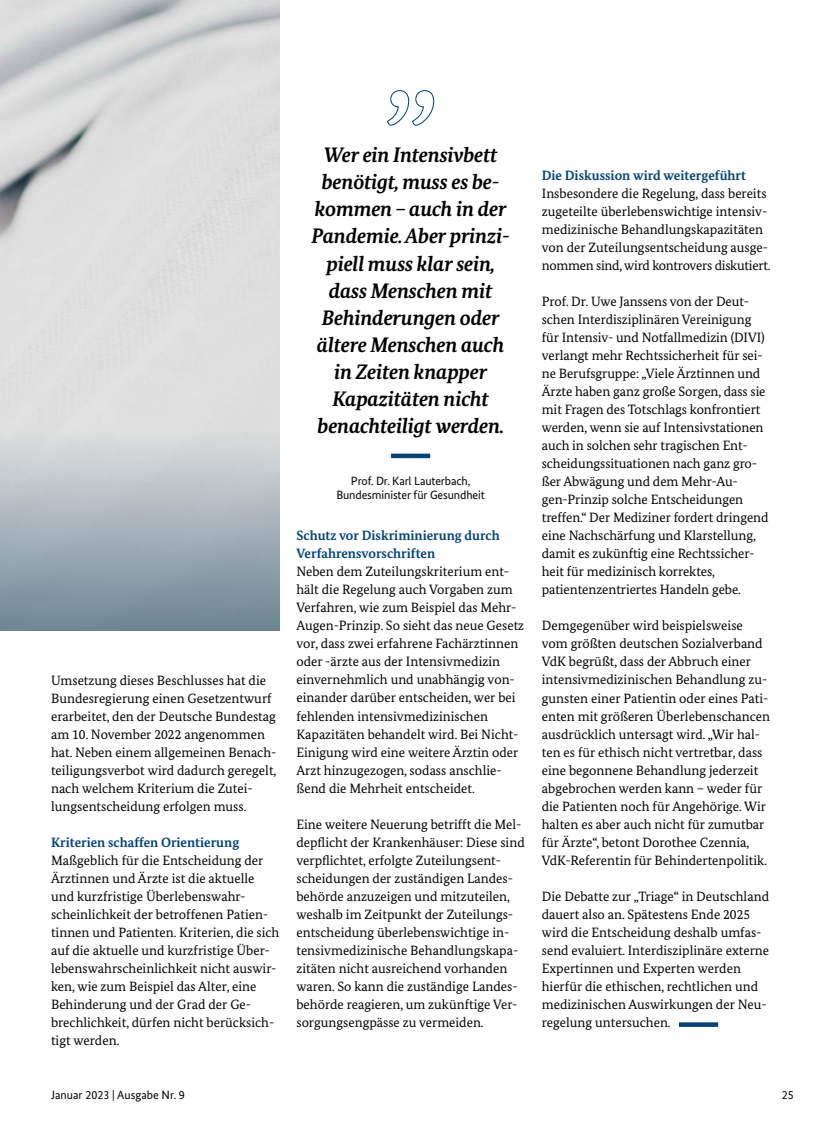
<style>
.page{position:relative;width:834px;height:1132px;background:#fff}
.page>*{position:absolute;margin:0;border:0;box-sizing:border-box;transform-origin:0 0}
.t1{font:italic 700 21px/27px "Bundes Serif";letter-spacing:-.01em;color:#000;text-align:center}
.t2{font:13.5px/18px "Bundes Serif";color:#000}
.t3{font:700 13.5px/18px "Bundes Serif";color:#004377}
.t4{font:12px/13.5px "Bundes Sans";letter-spacing:-.01em;color:#000;text-align:center}
</style>
<div class="page">
<img style="left:0;top:0;width:279px;height:430px">
<div style="left:391px;top:453px;width:39px;height:5px;background:#004377"></div>
<svg style="left:387px;top:90px;width:48px;height:35px"></svg>
<svg style="left:679px;top:1022px;width:39px;height:4px"></svg>
<div style="left:0;top:430px;width:279px;height:200px;background:linear-gradient(to bottom,#dfdfdf,#6d8694)"></div>
<p class="t2" style="left:51px;top:670px;width:227px">Umsetzung dieses Beschlusses hat die Bundesregierung einen Gesetzentwurf erarbeitet, den der Deutsche Bundestag am 10. November 2022 angenommen hat. Neben einem allgemeinen Benach&shy;teiligungsverbot wird dadurch geregelt, nach welchem Kriterium die Zutei&shy;lungsentscheidung erfolgen muss.</p>
<h4 class="t3" style="left:51px;top:832px;width:190px">Kriterien schaffen Orientierung</h4>
<p class="t2" style="left:51px;top:850px;width:230px">Maßgeblich für die Entscheidung der Ärztinnen und Ärzte ist die aktuelle und kurzfristige Überlebenswahr&shy;scheinlichkeit der betroffenen Patien&shy;tinnen und Patienten. Kriterien, die sich auf die aktuelle und kurzfristige Über&shy;lebenswahrscheinlichkeit nicht auswir&shy;ken, wie zum Beispiel das Alter, eine Behinderung und der Grad der Ge&shy;brechlichkeit, dürfen nicht berücksich&shy;tigt werden.</p>
<p class="t1" style="left:311px;top:141px;width:200px">Wer ein Intensivbett benötigt, muss es be&shy;kommen – auch in der<br>Pandemie. Aber prinzi&shy;piell muss klar sein, dass Menschen mit<br>Behinderungen oder ältere Menschen auch in Zeiten knapper<br>Kapazitäten nicht benachteiligt werden.</p>
<p class="t4" style="left:336px;top:474px;width:150px">Prof. Dr. Karl Lauterbach,<br>Bundesminister für Gesundheit</p>
<h4 class="t3" style="left:296px;top:526px;width:205px">Schutz vor Diskriminierung durch<br>Verfahrensvorschriften</h4>
<p class="t2" style="left:296px;top:562px;width:229px">Neben dem Zuteilungskriterium ent&shy;hält die Regelung auch Vorgaben zum Verfahren, wie zum Beispiel das Mehr-Augen-Prinzip. So sieht das neue Gesetz vor, dass zwei erfahrene Fachärztinnen oder -ärzte aus der Intensivmedizin einvernehmlich und unabhängig von&shy;einander darüber entscheiden, wer bei fehlenden intensivmedizinischen Kapazitäten behandelt wird. Bei Nicht-Einigung wird eine weitere Ärztin oder Arzt hinzugezogen, sodass anschlie&shy;ßend die Mehrheit entscheidet.</p>
<p class="t2" style="left:296px;top:814px;width:230px">Eine weitere Neuerung betrifft die Mel&shy;depflicht der Krankenhäuser: Diese sind verpflichtet, erfolgte Zuteilungsent&shy;scheidungen der zuständigen Landes&shy;behörde anzuzeigen und mitzuteilen, weshalb im Zeitpunkt der Zuteilungs&shy;entscheidung überlebenswichtige in&shy;tensivmedizinische Behandlungskapa&shy;zitäten nicht ausreichend vorhanden waren. So kann die zuständige Landes&shy;behörde reagieren, um zukünftige Ver&shy;sorgungsengpässe zu vermeiden.</p>
<h4 class="t3" style="left:541px;top:166px;width:206px">Die Diskussion wird weitergeführt</h4>
<p class="t2" style="left:541px;top:184px;width:230px">Insbesondere die Regelung, dass bereits zugeteilte überlebenswichtige intensiv&shy;medizinische Behandlungskapazitäten von der Zuteilungsentscheidung ausge&shy;nommen sind, wird kontrovers diskutiert.</p>
<p class="t2" style="left:541px;top:292px;width:228px">Prof. Dr. Uwe Janssens von der Deut&shy;schen Interdisziplinären Vereinigung für Intensiv- und Notfallmedizin (DIVI) verlangt mehr Rechtssicherheit für sei&shy;ne Berufsgruppe: „Viele Ärztinnen und Ärzte haben ganz große Sorgen, dass sie mit Fragen des Totschlags konfrontiert werden, wenn sie auf Intensivstationen auch in solchen sehr tragischen Ent&shy;scheidungssituationen nach ganz gro&shy;ßer Abwägung und dem Mehr-Au&shy;gen-Prinzip solche Entscheidungen treffen.“ Der Mediziner fordert dringend eine Nachschärfung und Klarstellung, damit es zukünftig eine Rechtssicher&shy;heit für medizinisch korrektes, patientenzentriertes Handeln gebe.</p>
<p class="t2" style="left:541px;top:616px;width:230px">Demgegenüber wird beispielsweise vom größten deutschen Sozialverband VdK begrüßt, dass der Abbruch einer intensivmedizinischen Behandlung zu&shy;gunsten einer Patientin oder eines Pati&shy;enten mit größeren Überlebenschancen ausdrücklich untersagt wird. „Wir hal&shy;ten es für ethisch nicht vertretbar, dass eine begonnene Behandlung jederzeit abgebrochen werden kann – weder für die Patienten noch für Angehörige. Wir halten es aber auch nicht für zumutbar für Ärzte“, betont Dorothee Czennia, VdK-Referentin für Behindertenpolitik.</p>
<p class="t2" style="left:541px;top:886px;width:229px">Die Debatte zur „Triage“ in Deutschland dauert also an. Spätestens Ende 2025 wird die Entscheidung deshalb umfas&shy;send evaluiert. Interdisziplinäre externe Expertinnen und Experten werden hierfür die ethischen, rechtlichen und medizinischen Auswirkungen der Neu&shy;regelung untersuchen.</p>
<p class="t4" style="left:51px;top:1087px;width:135px">Januar 2023 | Ausgabe Nr. 9</p>
<p class="t4" style="left:781px;top:1087px;width:13px">25</p>
</div>
